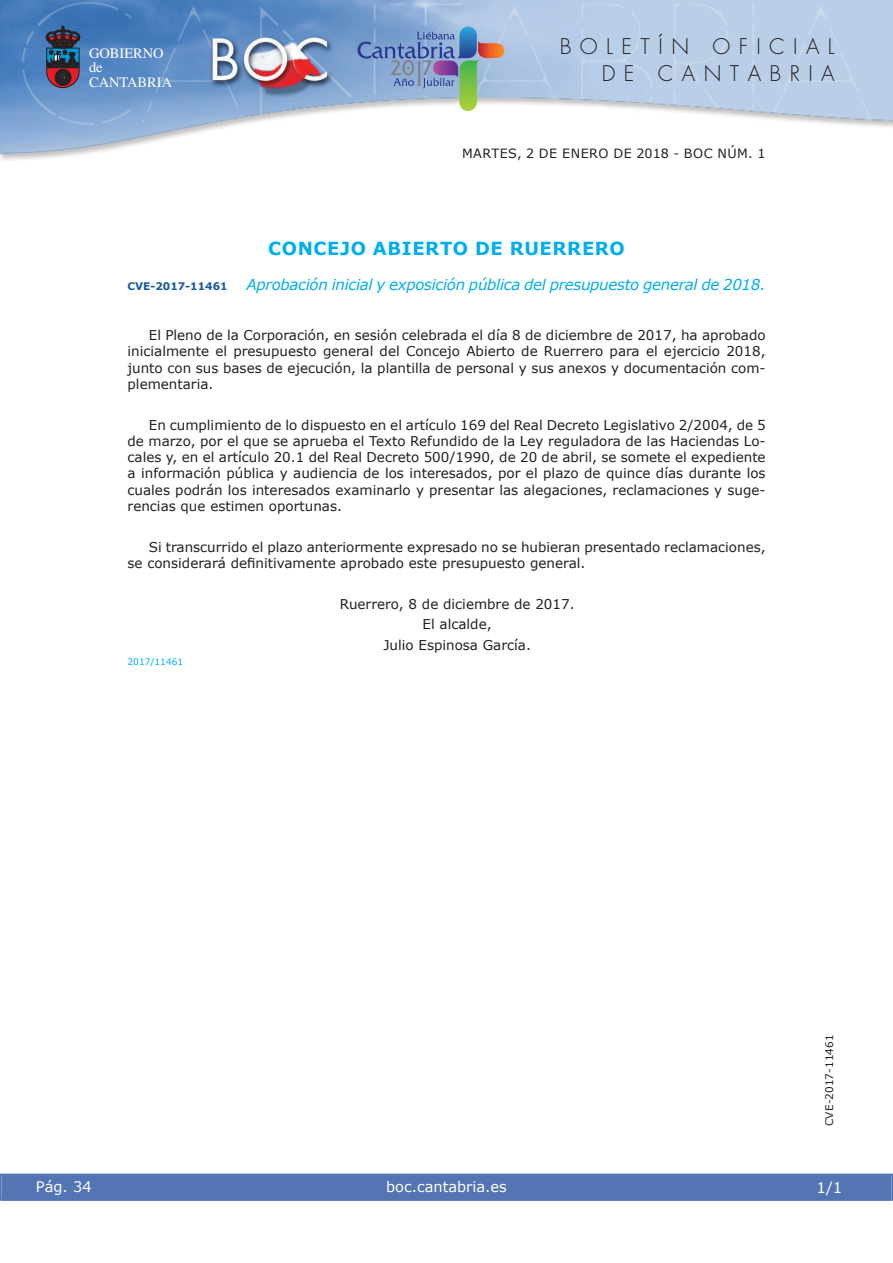
<style>
.page{position:relative;width:893px;height:1263px;background:#fff}
.page>*{position:absolute;margin:0;border:0;box-sizing:border-box;transform-origin:0 0}
.t1{font:300 21px/27px "Futura";letter-spacing:.4em;color:#231f20;text-align:right}
.t2{font:700 18px "Verdana";letter-spacing:.035em;color:#00aeef}
.t3{font:italic 15px "Verdana";letter-spacing:-.02em;color:#00aeef}
.t4{font:15px "Verdana";color:#fff}
.t5{font:14.55px "Verdana";color:#fff}
.t6{font:14.4px/14.5px "Times";color:#fff}
.t7{font:13.5px/16.2px "Verdana";color:#231f20;text-align:justify}
.t8{font:12.75px "Verdana";letter-spacing:.035em;color:#231f20}
.t9{font:10.5px "Verdana";color:#231f20}
.t10{font:700 10.5px "Verdana";color:#165aa2}
.t11{font:9px "Verdana";color:#00aeef}
</style>
<div class="page">
<img style="left:0;top:0;width:893px;height:161px">
<svg style="left:46px;top:26px;width:34px;height:62px"></svg>
<svg style="left:357px;top:27px;width:148px;height:85px"></svg>
<div style="left:1px;top:1174px;width:890px;height:27px;background:#5375b3"></div>
<div style="left:0;top:1174px;width:893px;height:27px;border:1px solid #5375b3"></div>
<p class="t6" style="left:89px;top:47px;width:85px">GOBIERNO de<br>CANTABRIA</p>
<h1 class="t1" style="left:560px;top:35px;width:277px">BOLETÍN OFICIAL<br>DE CANTABRIA</h1>
<p class="t8" style="left:462px;top:145px;width:305px">MARTES, 2 DE ENERO DE 2018 - BOC NÚM. 1</p>
<h2 class="t2" style="left:268px;top:237px;width:358px">CONCEJO ABIERTO DE RUERRERO</h2>
<p class="t10" style="left:128px;top:279px;width:102px">CVE-2017-11461</p>
<p class="t3" style="left:247px;top:275px;width:520px">Aprobación inicial y exposición pública del presupuesto general de 2018.</p>
<p class="t7" style="left:128px;top:327px;width:639px;text-indent:21px">El Pleno de la Corporación, en sesión celebrada el día 8 de diciembre de 2017, ha aprobado inicialmente el presupuesto general del Concejo Abierto de Ruerrero para el ejercicio 2018, junto con sus bases de ejecución, la plantilla de personal y sus anexos y documentación com&shy;plementaria.</p>
<p class="t7" style="left:128px;top:416px;width:639px;text-indent:21px">En cumplimiento de lo dispuesto en el artículo 169 del Real Decreto Legislativo 2/2004, de 5 de marzo, por el que se aprueba el Texto Refundido de la Ley reguladora de las Haciendas Lo&shy;cales y, en el artículo 20.1 del Real Decreto 500/1990, de 20 de abril, se somete el expediente a información pública y audiencia de los interesados, por el plazo de quince días durante los cuales podrán los interesados examinarlo y presentar las alegaciones, reclamaciones y suge&shy;rencias que estimen oportunas.</p>
<p class="t7" style="left:128px;top:538px;width:639px;text-indent:21px">Si transcurrido el plazo anteriormente expresado no se hubieran presentado reclamaciones, se considerará definitivamente aprobado este presupuesto general.</p>
<p class="t7" style="left:340px;top:593px;width:236px;line-height:20.4px;text-align:center">Ruerrero, 8 de diciembre de 2017.<br>El alcalde,<br>Julio Espinosa García.</p>
<p class="t11" style="left:128px;top:656px;width:57px">2017/11461</p>
<p class="t5" style="left:36px;top:1177px;width:57px">Pág. 34</p>
<p class="t5" style="left:386px;top:1178px;width:122px">boc.cantabria.es</p>
<p class="t9" style="left:823px;top:1126px;width:93px;rotate:-90deg">CVE-2017-11461</p>
<p class="t4" style="left:816px;top:1178px;width:27px">1/1</p>
</div>
